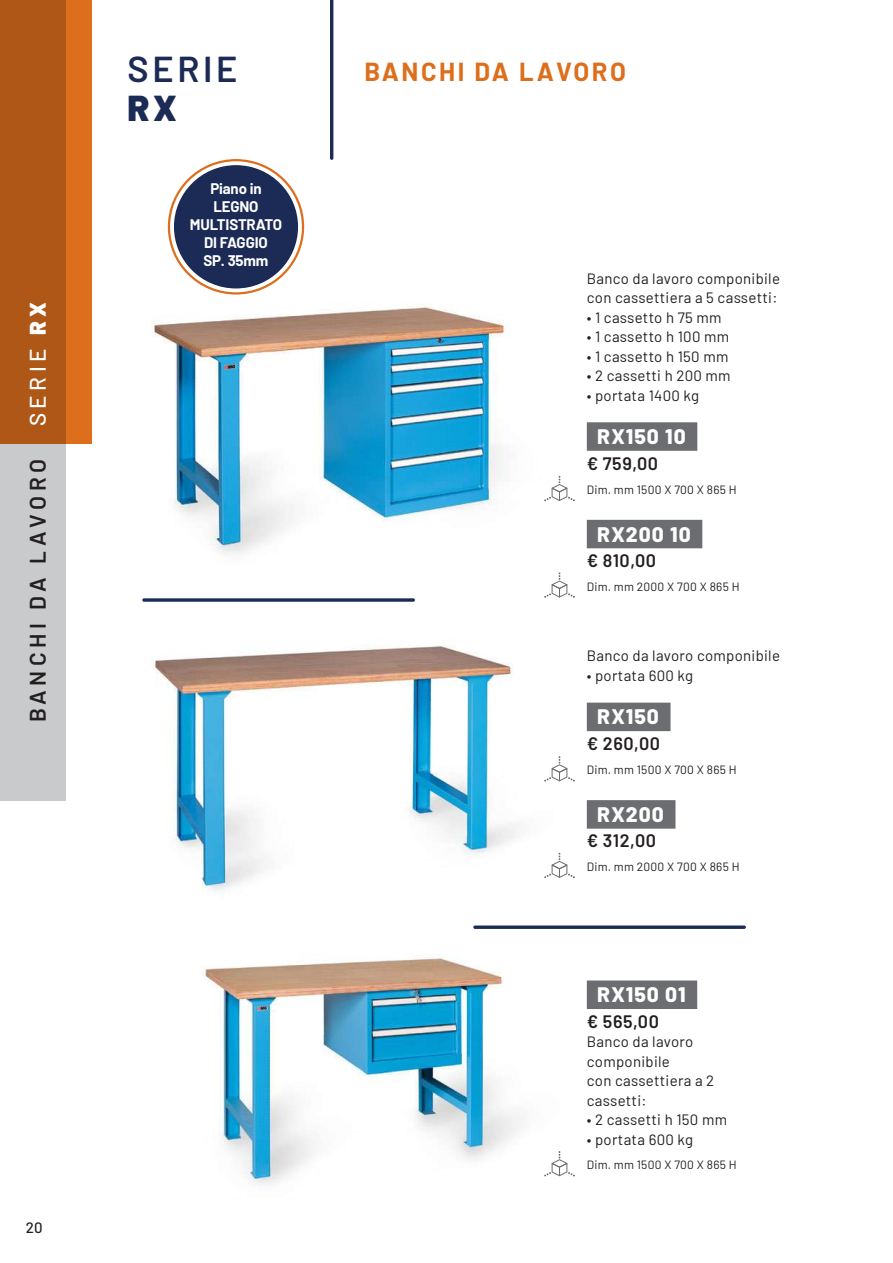
<style>
.page{position:relative;width:893px;height:1263px;background:#fff}
.page>*{position:absolute;margin:0;border:0;box-sizing:border-box;transform-origin:0 0}
.t1{font:600 36px "Barlow";letter-spacing:.1em;color:#1b2b55}
.t2{font:900 36px "Barlow";color:#1b2b55}
.t3{font:700 25.5px "Barlow";letter-spacing:.1em;color:#dd6e1c}
.t4{font:600 22.5px "Barlow";letter-spacing:.2em;color:#231f20}
.t5{font:500 22.5px "Barlow";letter-spacing:.2em;color:#fff}
.t6{font:800 21px "Barlow";letter-spacing:.05em;color:#fff}
.t7{font:600 18px "Barlow";letter-spacing:.03em;color:#231f20}
.t8{font:15px/19.5px "Barlow";letter-spacing:.02em;color:#231f20}
.t9{font:700 15px/18px "Barlow";letter-spacing:-.01em;color:#fff;text-align:center}
.t10{font:500 15px "Barlow";color:#231f20}
.t11{font:12px "Barlow";letter-spacing:.02em;color:#231f20}
.s1{font-weight:900}
</style>
<div class="page">
<div style="left:587px;top:422px;width:110px;height:29px;background:#6c6d70"></div>
<div style="left:587px;top:520px;width:115px;height:28px;background:#6c6d70"></div>
<svg style="left:544px;top:581px;width:31px;height:17px"></svg>
<div style="left:587px;top:703px;width:83px;height:28px;background:#6c6d70"></div>
<div style="left:587px;top:800px;width:88px;height:29px;background:#6c6d70"></div>
<div style="left:587px;top:980px;width:110px;height:29px;background:#6c6d70"></div>
<img style="left:154px;top:645px;width:421px;height:249px">
<img style="left:151px;top:280px;width:454px;height:301px">
<img style="left:203px;top:955px;width:407px;height:231px">
<div style="left:0;top:443px;width:66px;height:358px;background:#c9cacb"></div>
<svg style="left:0;top:0;width:91px;height:443px;background:#ba5d17"></svg>
<svg style="left:330px;top:0;width:3px;height:160px"></svg>
<svg style="left:169px;top:160px;width:134px;height:133px"></svg>
<div style="left:174px;top:165px;width:124px;height:123px;background:#1b2b55;border-radius:50%"></div>
<svg style="left:142px;top:598px;width:273px;height:4px"></svg>
<svg style="left:473px;top:925px;width:273px;height:4px"></svg>
<h3 class="t5" style="left:21px;top:426px;width:126px;rotate:-90deg">SERIE <span class="s1">RX</span></h3>
<h3 class="t4" style="left:21px;top:722px;width:265px;rotate:-90deg">BANCHI DA LAVORO</h3>
<h1 class="t1" style="left:128px;top:42px;width:111px">SERIE</h1>
<h1 class="t2" style="left:128px;top:81px;width:51px">RX</h1>
<p class="t9" style="left:190px;top:178px;width:94px">Piano in<br>LEGNO<br>MULTISTRATO<br>DI FAGGIO<br>SP. 35mm</p>
<p class="t10" style="left:26px;top:1217px;width:18px">20</p>
<h2 class="t3" style="left:364px;top:53px;width:263px">BANCHI DA LAVORO</h2>
<p class="t8" style="left:587px;top:267px;width:195px">Banco da lavoro componibile con cassettiera a 5 cassetti:</p>
<p class="t8" style="left:587px;top:306px;width:136px">• 1 cassetto h 75 mm</p>
<p class="t8" style="left:587px;top:326px;width:144px">• 1 cassetto h 100 mm</p>
<p class="t8" style="left:587px;top:345px;width:143px">• 1 cassetto h 150 mm</p>
<p class="t8" style="left:587px;top:365px;width:145px">• 2 cassetti h 200 mm</p>
<p class="t8" style="left:587px;top:384px;width:114px">• portata 1400 kg</p>
<h3 class="t6" style="left:597px;top:421px;width:90px">RX150 10</h3>
<p class="t7" style="left:587px;top:450px;width:73px">€ 759,00</p>
<p class="t11" style="left:587px;top:480px;width:151px">Dim. mm 1500 X 700 X 865 H</p>
<h3 class="t6" style="left:597px;top:518px;width:95px">RX200 10</h3>
<p class="t7" style="left:587px;top:547px;width:71px">€ 810,00</p>
<p class="t11" style="left:587px;top:578px;width:154px">Dim. mm 2000 X 700 X 865 H</p>
<p class="t8" style="left:587px;top:645px;width:195px">Banco da lavoro componibile</p>
<p class="t8" style="left:587px;top:664px;width:108px">• portata 600 kg</p>
<h3 class="t6" style="left:597px;top:701px;width:63px">RX150</h3>
<p class="t7" style="left:587px;top:730px;width:75px">€ 260,00</p>
<p class="t11" style="left:587px;top:761px;width:151px">Dim. mm 1500 X 700 X 865 H</p>
<h3 class="t6" style="left:597px;top:799px;width:68px">RX200</h3>
<p class="t7" style="left:587px;top:828px;width:71px">€ 312,00</p>
<p class="t11" style="left:587px;top:858px;width:154px">Dim. mm 2000 X 700 X 865 H</p>
<h3 class="t6" style="left:597px;top:979px;width:90px">RX150 01</h3>
<p class="t7" style="left:587px;top:1008px;width:74px">€ 565,00</p>
<p class="t8" style="left:587px;top:1031px;width:129px">Banco da lavoro componibile<br>con cassettiera a 2 cassetti:</p>
<p class="t8" style="left:587px;top:1109px;width:142px">• 2 cassetti h 150 mm</p>
<p class="t8" style="left:587px;top:1128px;width:108px">• portata 600 kg</p>
<p class="t11" style="left:587px;top:1156px;width:151px">Dim. mm 1500 X 700 X 865 H</p>
</div>
